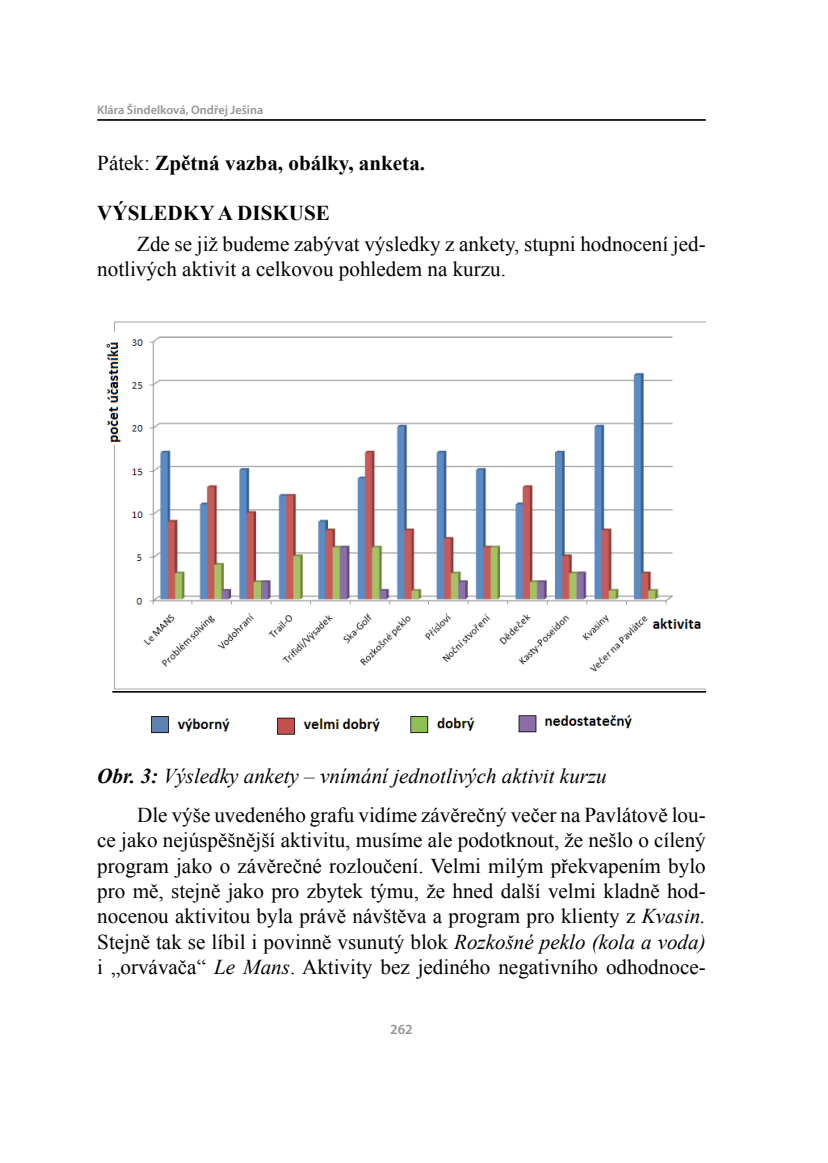
<style>
.page{position:relative;width:828px;height:1163px;background:#fff}
.page>*{position:absolute;margin:0;border:0;box-sizing:border-box;transform-origin:0 0}
.text{font:21.2px/25.4px "Times New Roman";color:#000}
.text_-_klicova_slova{font:italic 21.2px "Times New Roman";color:#000}
.text-2{font:700 21.2px "Times New Roman";color:#000}
.nadpis{font:700 21.2px "Times New Roman";color:#000}
.t1{font:600 14px "Myriad Pro";color:#939598}
.t2{font:600 12.4px "Myriad Pro";color:#939598}
.s1{font-weight:400}
.s2{font-weight:700}
.s3{font-style:italic}
</style>
<div class="page">
<hr style="left:97px;top:119px;width:609px;height:2px;background:#0d0d17">
<img style="left:106px;top:321px;width:600px;height:414px">
<p class="t2" style="left:97px;top:102px;width:168px">Klára Šindelková, Ondřej Ješina</p>
<p class="text-2" style="left:97px;top:148px;width:329px"><span class="s1">Pátek:</span> Zpětná vazba, obálky, anketa.</p>
<p class="nadpis" style="left:97px;top:198px;width:234px">VÝSLEDKY A DISKUSE</p>
<p class="text" style="left:97px;top:230px;width:610px;text-indent:40px">Zde se již budeme zabývat výsledky z ankety, stupni hodnocení jed&shy;notlivých aktivit a celkovou pohledem na kurzu.</p>
<p class="text_-_klicova_slova" style="left:97px;top:761px;width:511px"><span class="s2">Obr. 3:</span> Výsledky ankety – vnímání jednotlivých aktivit kurzu</p>
<p class="text" style="left:97px;top:801px;width:610px;text-align:justify;text-indent:40px">Dle výše uvedeného grafu vidíme závěrečný večer na Pavlátově lou&shy;ce jako nejúspěšnější aktivitu, musíme ale podotknout, že nešlo o cílený program jako o závěrečné rozloučení. Velmi milým překvapením bylo pro mě, stejně jako pro zbytek týmu, že hned další velmi kladně hod&shy;nocenou aktivitou byla právě návštěva a program pro klienty z <span class="s3">Kvasin.<br></span>Stejně tak se líbil i povinně vsunutý blok <span class="s3">Rozkošné peklo (kola a voda) </span>i „orvávača“ <span class="s3">Le Mans</span>. Aktivity bez jediného negativního odhodnoce-</p>
<p class="t1" style="left:390px;top:1019px;width:24px">262</p>
</div>
